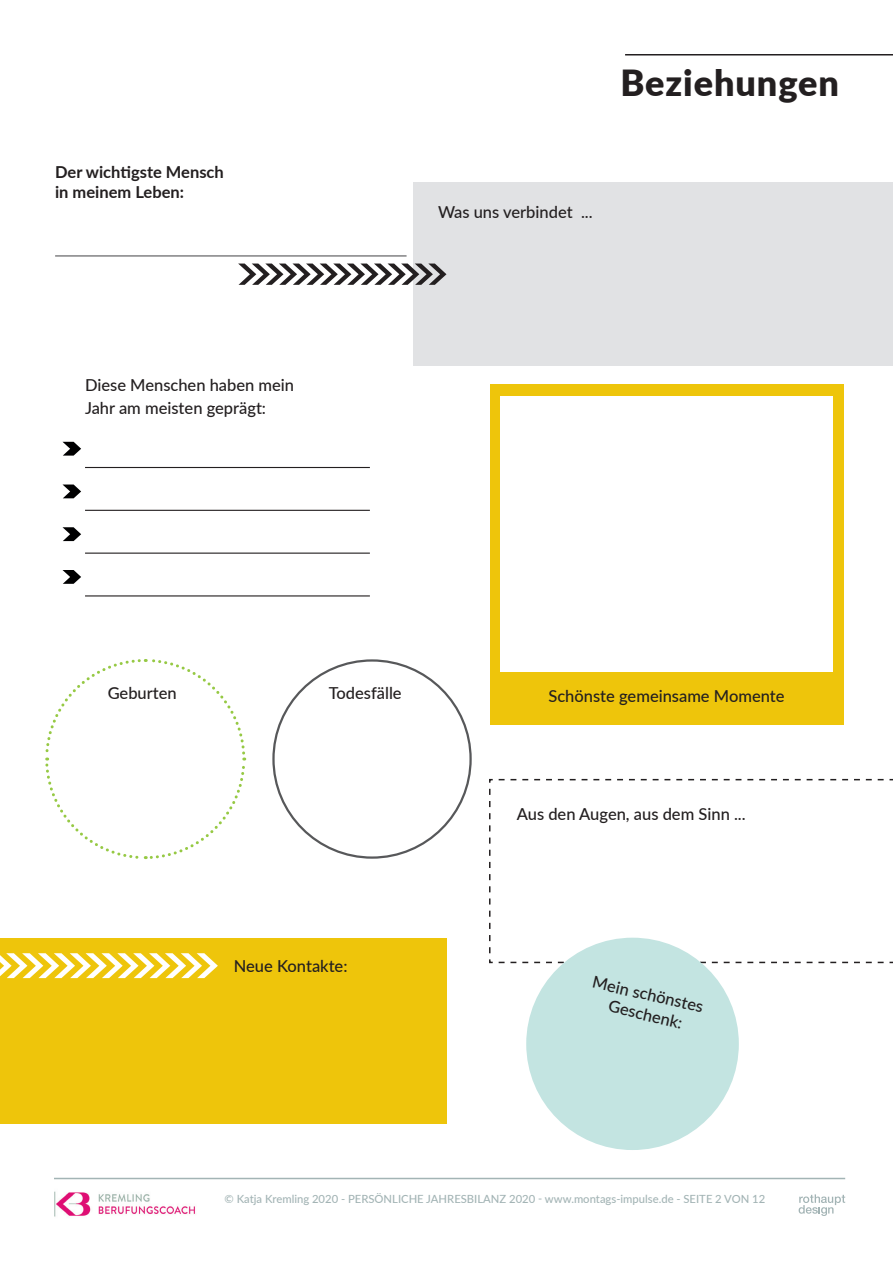
<style>
.page{position:relative;width:893px;height:1263px;background:#fff}
.page>*{position:absolute;margin:0;border:0;box-sizing:border-box;transform-origin:0 0}
.t1{font:900 36px "Lato";letter-spacing:.025em;color:#231f20}
.t2{font:500 16.5px/22.5px "Lato";color:#231f20}
.t3{font:700 16.5px/19.8px "Lato";color:#231f20}
.t4{font:500 11.25px "Lato";color:#a3b4b5}
</style>
<div class="page">
<img style="left:54px;top:1191px;width:141px;height:26px">
<hr style="left:54px;top:1178px;width:791px;height:1px;background:#a3b4b5">
<svg style="left:799px;top:1194px;width:46px;height:22px"></svg>
<svg style="left:45px;top:659px;width:202px;height:201px"></svg>
<div style="left:490px;top:384px;width:353px;height:341px;background:#eec50b"></div>
<div style="left:413px;top:182px;width:480px;height:184px;background:#e1e2e4"></div>
<div style="left:0;top:938px;width:446px;height:185px;background:#eec50b"></div>
<svg style="left:489px;top:778px;width:404px;height:186px"></svg>
<div style="left:500px;top:396px;width:333px;height:275px;background:#fff"></div>
<hr style="left:55px;top:255px;width:352px;height:1px;background:#57585a">
<hr style="left:85px;top:467px;width:285px;height:1px;background:#231f20">
<hr style="left:85px;top:510px;width:285px;height:1px;background:#231f20">
<hr style="left:85px;top:553px;width:285px;height:1px;background:#231f20">
<hr style="left:85px;top:595px;width:285px;height:1px;background:#231f20">
<svg style="left:238px;top:264px;width:208px;height:21px"></svg>
<svg style="left:0;top:953px;width:218px;height:25px"></svg>
<svg style="left:771px;top:921px;width:122px;height:24px"></svg>
<svg style="left:63px;top:442px;width:18px;height:14px"></svg>
<svg style="left:63px;top:484px;width:18px;height:14px"></svg>
<svg style="left:63px;top:527px;width:18px;height:14px"></svg>
<svg style="left:63px;top:570px;width:18px;height:14px"></svg>
<hr style="left:625px;top:54px;width:268px;height:2px;background:#231f20">
<div style="left:526px;top:938px;width:213px;height:212px;background:#c3e4e1;border-radius:50%"></div>
<p class="t3" style="left:55px;top:162px;width:170px">Der wichtigste Mensch in meinem Leben:</p>
<p class="t2" style="left:85px;top:373px;width:211px">Diese Menschen haben mein<br>Jahr am meisten geprägt:</p>
<h1 class="t1" style="left:620px;top:56px;width:220px">Beziehungen</h1>
<p class="t2" style="left:438px;top:200px;width:156px">Was uns verbindet ...</p>
<p class="t2" style="left:108px;top:681px;width:71px">Geburten</p>
<p class="t2" style="left:329px;top:681px;width:74px">Todesfälle</p>
<p class="t2" style="left:548px;top:684px;width:238px">Schönste gemeinsame Momente</p>
<p class="t2" style="left:517px;top:802px;width:230px">Aus den Augen, aus dem Sinn ...</p>
<p class="t2" style="left:234px;top:954px;width:115px">Neue Kontakte:</p>
<p class="t2" style="left:595px;top:971px;width:115px;line-height:19.8px;text-align:center;rotate:13deg">Mein schönstes<br>Geschenk:</p>
<p class="t4" style="left:225px;top:1191px;width:542px">© Katja Kremling 2020 - PERSÖNLICHE JAHRESBILANZ 2020 - www.montags-impulse.de - SEITE 2 VON 12</p>
</div>
